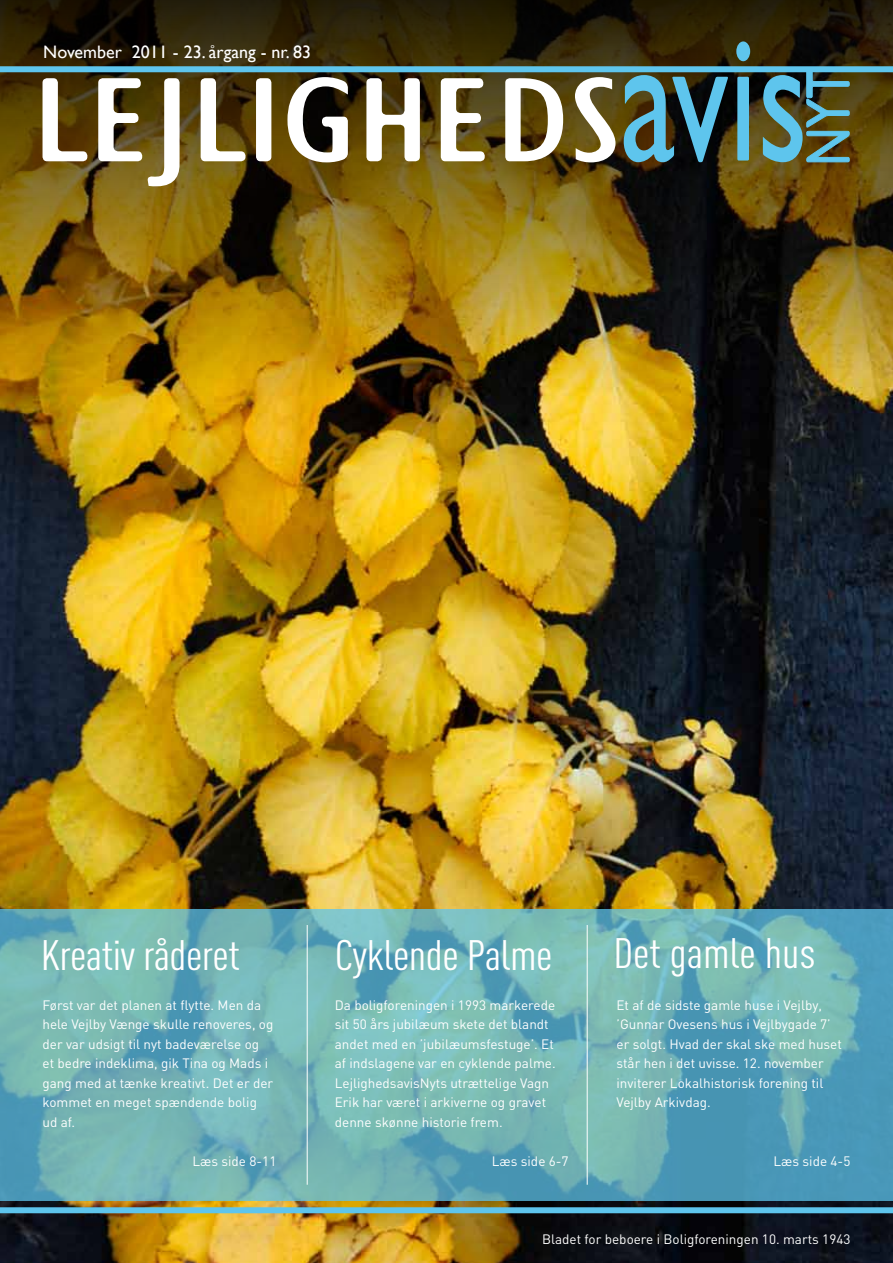
<style>
.page{position:relative;width:893px;height:1263px;background:#fff}
.page>*{position:absolute;margin:0;border:0;box-sizing:border-box;transform-origin:0 0}
.t1{font:42px "DIN Cond";letter-spacing:-.01em;color:#fff;scale:1.11 1}
.t2{font:18px "Gill Sans";color:#fff}
.t3{font:13.5px/19.5px "DIN";color:#fff}
</style>
<div class="page">
<img style="left:0;top:424px;width:893px;height:839px">
<img style="left:0;top:0;width:893px;height:424px">
<svg style="left:0;top:909px;width:893px;height:292px"></svg>
<hr style="left:307px;top:925px;width:1px;height:260px;background:#fff">
<svg style="left:43px;top:77px;width:572px;height:112px"></svg>
<div style="left:0;top:66px;width:893px;height:6px;background:#5ec5ed"></div>
<hr style="left:587px;top:925px;width:1px;height:260px;background:#fff">
<div style="left:0;top:1207px;width:893px;height:6px;background:#5ec5ed"></div>
<svg style="left:624px;top:41px;width:226px;height:122px"></svg>
<h2 class="t2" style="left:43px;top:42px;width:269px">November 2011 - 23. årgang - nr. 83</h2>
<h1 class="t1" style="left:41px;top:931px;width:181px">Kreativ råderet</h1>
<h1 class="t1" style="left:335px;top:930px;width:198px">Cyklende Palme</h1>
<h1 class="t1" style="left:613px;top:929px;width:183px">Det gamle hus</h1>
<p class="t3" style="left:43px;top:995px;width:232px">Først var det planen at flytte. Men da hele Vejlby Vænge skulle renoveres, og der var udsigt til nyt badeværelse og et bedre indeklima, gik Tina og Mads i gang med at tænke kreativt. Det er der kommet en meget spændende bolig ud af.</p>
<p class="t3" style="left:192px;top:1151px;width:85px">Læs side 8-11</p>
<p class="t3" style="left:335px;top:995px;width:222px">Da boligforeningen i 1993 markerede sit 50 års jubilæum skete det blandt andet med en ’jubilæumsfestuge’. Et af indslagene var en cyklende palme.<br>LejlighedsavisNyts utrættelige Vagn Erik har været i arkiverne og gravet denne skønne historie frem.</p>
<p class="t3" style="left:492px;top:1151px;width:78px">Læs side 6-7</p>
<p class="t3" style="left:616px;top:995px;width:227px">Et af de sidste gamle huse i Vejlby, ’Gunnar Ovesens hus i Vejlbygade 7’ er solgt. Hvad der skal ske med huset står hen i det uvisse. 12. november inviterer Lokalhistorisk forening til<br>Vejlby Arkivdag.</p>
<p class="t3" style="left:773px;top:1151px;width:78px">Læs side 4-5</p>
<p class="t3" style="left:542px;top:1229px;width:310px">Bladet for beboere i Boligforeningen 10. marts 1943</p>
</div>
